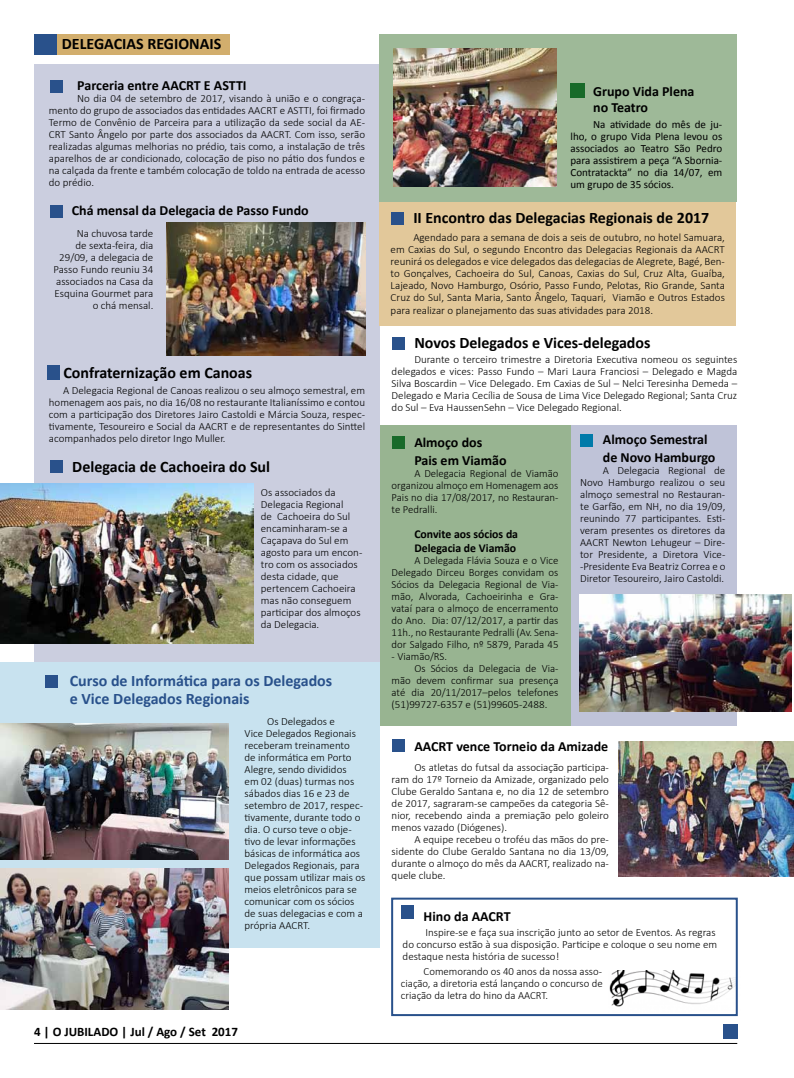
<style>
.page{position:relative;width:794px;height:1078px;background:#fff}
.page>*{position:absolute;margin:0;border:0;box-sizing:border-box;transform-origin:0 0}
.t1{font:700 16px "Calibri";color:#000}
.t2{font:700 16px/18px "Calibri";color:#29518b}
.t3{font:700 14px/18px "Calibri";color:#000}
.t4{font:700 13px "Calibri";color:#000}
.t5{font:700 12px/14px "Calibri";color:#000}
.t6{font:300 11px/12px "Calibri";color:#000;text-align:justify}
.t7{font:11px/12px "Calibri";color:#000;text-align:justify}
</style>
<div class="page">
<div style="left:570px;top:425px;width:167px;height:301px;background:#bfc3d8"></div>
<div style="left:380px;top:425px;width:190px;height:301px;background:#98b491"></div>
<div style="left:34px;top:64px;width:346px;height:882px;background:#cbcedf"></div>
<hr style="left:34px;top:1042px;width:703px;height:1px;background:#000">
<div style="left:723px;top:1023px;width:14px;height:14px;background:#29518b"></div>
<div style="left:57px;top:34px;width:173px;height:20px;background:#d2ae6d"></div>
<div style="left:34px;top:34px;width:23px;height:21px;background:#29518b"></div>
<div style="left:380px;top:200px;width:356px;height:125px;background:#e2c89a"></div>
<div style="left:391px;top:212px;width:12px;height:13px;background:#29518b"></div>
<div style="left:47px;top:366px;width:13px;height:14px;background:#29518b"></div>
<div style="left:51px;top:206px;width:12px;height:12px;background:#29518b"></div>
<div style="left:50px;top:460px;width:13px;height:12px;background:#29518b"></div>
<div style="left:0;top:662px;width:380px;height:285px;background:#c8e2ef"></div>
<img style="left:0;top:723px;width:229px;height:136px">
<div style="left:45px;top:675px;width:13px;height:12px;background:#29518b"></div>
<img style="left:0;top:484px;width:254px;height:159px">
<img style="left:167px;top:222px;width:198px;height:133px">
<div style="left:392px;top:337px;width:12px;height:12px;background:#29518b"></div>
<div style="left:50px;top:80px;width:13px;height:12px;background:#29518b"></div>
<img style="left:609px;top:970px;width:126px;height:37px">
<div style="left:392px;top:437px;width:12px;height:12px;background:#186a29"></div>
<div style="left:401px;top:905px;width:13px;height:13px;background:#29518b"></div>
<div style="left:392px;top:739px;width:12px;height:12px;background:#29518b"></div>
<div style="left:580px;top:434px;width:13px;height:12px;background:#007aa9"></div>
<img style="left:579px;top:594px;width:212px;height:117px">
<div style="left:380px;top:34px;width:357px;height:167px;background:#9eb998"></div>
<div style="left:570px;top:83px;width:14px;height:15px;background:#186a29"></div>
<img style="left:393px;top:49px;width:164px;height:137px">
<div style="left:391px;top:897px;width:347px;height:118px;border:2px solid #29518b"></div>
<img style="left:618px;top:741px;width:176px;height:135px">
<img style="left:0;top:868px;width:228px;height:141px">
<h1 class="t1" style="left:62px;top:33px;width:161px">DELEGACIAS REGIONAIS</h1>
<p class="t3" style="left:77px;top:76px;width:171px">Parceria entre AACRT E ASTTI</p>
<p class="t6" style="left:49px;top:92px;width:318px;text-indent:28px">No dia 04 de setembro de 2017, visando à união e o congraça&shy;mento do grupo de associados das entidades AACRT e ASTTI, foi firmado Termo de Convênio de Parceira para a utilização da sede social da AE-CRT Santo Ângelo por parte dos associados da AACRT. Com isso, serão realizadas algumas melhorias no prédio, tais como, a instalação de três aparelhos de ar condicionado, colocação de piso no pátio dos fundos e na calçada da frente e também colocação de toldo na entrada de acesso do prédio.</p>
<p class="t3" style="left:72px;top:201px;width:238px">Chá mensal da Delegacia de Passo Fundo</p>
<p class="t3" style="left:593px;top:83px;width:103px;line-height:16px">Grupo Vida Plena no Teatro</p>
<p class="t7" style="left:570px;top:118px;width:153px;text-indent:23px">Na atividade do mês de ju&shy;lho, o grupo Vida Plena levou os associados ao Teatro São Pedro para assistirem a peça “A Sbornia-Contratackta” no dia 14/07, em um grupo de 35 sócios.</p>
<h1 class="t1" style="left:413px;top:207px;width:297px">II Encontro das Delegacias Regionais de 2017</h1>
<p class="t6" style="left:53px;top:227px;width:101px;text-align:right">Na chuvosa tarde<br>de sexta-feira, dia<br>29/09, a delegacia de<br>Passo Fundo reuniu 34 associados na Casa da<br>Esquina Gourmet para o chá mensal.</p>
<p class="t6" style="left:391px;top:231px;width:336px;text-indent:23px">Agendado para a semana de dois a seis de outubro, no hotel Samuara, em Caxias do Sul, o segundo Encontro das Delegacias Regionais da AACRT reunirá os delegados e vice delegados das delegacias de Alegrete, Bagé, Ben&shy;to Gonçalves, Cachoeira do Sul, Canoas, Caxias do Sul, Cruz Alta, Guaíba, Lajeado, Novo Hamburgo, Osório, Passo Fundo, Pelotas, Rio Grande, Santa Cruz do Sul, Santa Maria, Santo Ângelo, Taquari, Viamão e Outros Estados</p>
<p class="t6" style="left:391px;top:304px;width:264px">para realizar o planejamento das suas atividades para 2018.</p>
<h1 class="t1" style="left:63px;top:362px;width:190px">Confraternização em Canoas</h1>
<p class="t6" style="left:49px;top:384px;width:318px;text-indent:14px">A Delegacia Regional de Canoas realizou o seu almoço semestral, em homenagem aos pais, no dia 16/08 no restaurante Italianíssimo e contou com a participação dos Diretores Jairo Castoldi e Márcia Souza, respec&shy;tivamente, Tesoureiro e Social da AACRT e de representantes do Sinttel acompanhados pelo diretor Ingo Muller.</p>
<h1 class="t1" style="left:72px;top:456px;width:199px">Delegacia de Cachoeira do Sul</h1>
<p class="t6" style="left:261px;top:486px;width:103px;text-align:left">Os associados da<br>Delegacia Regional<br>de Cachoeira do Sul encaminharam-se a<br>Caçapava do Sul em agosto para um encon&shy;tro com os associados desta cidade, que pertencem Cachoeira mas não conseguem participar dos almoços da Delegacia.</p>
<h1 class="t2" style="left:70px;top:671px;width:264px">Curso de Informática para os Delegados e Vice Delegados Regionais</h1>
<p class="t6" style="left:244px;top:715px;width:122px;text-align:left;text-indent:23px">Os Delegados e<br>Vice Delegados Regionais receberam treinamento<br>de informática em Porto<br>Alegre, sendo divididos<br>em 02 (duas) turmas nos sábados dias 16 e 23 de setembro de 2017, respec&shy;tivamente, durante todo o dia. O curso teve o obje&shy;tivo de levar informações básicas de informática aos<br>Delegados Regionais, para que possam utilizar mais os meios eletrônicos para se comunicar com os sócios de suas delegacias e com a própria AACRT.</p>
<p class="t4" style="left:34px;top:1023px;width:205px">4 | O JUBILADO | Jul / Ago / Set 2017</p>
<h1 class="t1" style="left:414px;top:332px;width:238px">Novos Delegados e Vices-delegados</h1>
<p class="t6" style="left:392px;top:353px;width:347px;text-indent:23px">Durante o terceiro trimestre a Diretoria Executiva nomeou os seguintes delegados e vices: Passo Fundo – Mari Laura Franciosi – Delegado e Magda Silva Boscardin – Vice Delegado. Em Caxias de Sul – Nelci Teresinha Demeda – Delegado e Maria Cecília de Sousa de Lima Vice Delegado Regional; Santa Cruz do Sul – Eva HaussenSehn – Vice Delegado Regional.</p>
<p class="t3" style="left:414px;top:433px;width:94px">Almoço dos<br>Pais em Viamão</p>
<p class="t6" style="left:392px;top:467px;width:168px;text-indent:23px">A Delegacia Regional de Viamão organizou almoço em Homenagem aos Pais no dia 17/08/2017, no Restauran&shy;te Pedralli.</p>
<p class="t5" style="left:414px;top:527px;width:105px">Convite aos sócios da<br>Delegacia de Viamão</p>
<p class="t6" style="left:392px;top:554px;width:168px;text-indent:23px">A Delegada Flávia Souza e o Vice Delegado Dirceu Borges convidam os Sócios da Delegacia Regional de Via&shy;mão, Alvorada, Cachoeirinha e Gra&shy;vataí para o almoço de encerramento do Ano. Dia: 07/12/2017, a partir das 11h., no Restaurante Pedralli (Av. Sena&shy;dor Salgado Filho, nº 5879, Parada 45</p>
<p class="t6" style="left:392px;top:650px;width:57px">- Viamão/RS.</p>
<p class="t6" style="left:414px;top:662px;width:146px">Os Sócios da Delegacia de Via-</p>
<p class="t6" style="left:392px;top:674px;width:168px">mão devem confirmar sua presença</p>
<p class="t6" style="left:392px;top:686px;width:168px">até dia 20/11/2017–pelos telefones</p>
<p class="t6" style="left:392px;top:698px;width:157px">(51)99727-6357 e (51)99605-2488.</p>
<p class="t3" style="left:603px;top:430px;width:114px">Almoço Semestral de Novo Hamburgo</p>
<p class="t6" style="left:580px;top:464px;width:147px;text-indent:23px">A Delegacia Regional de Novo Hamburgo realizou o seu almoço semestral no Restauran&shy;te Garfão, em NH, no dia 19/09, reunindo 77 participantes. Esti&shy;veram presentes os diretores da AACRT Newton Lehugeur – Dire&shy;tor Presidente, a Diretora Vice--Presidente Eva Beatriz Correa e o Diretor Tesoureiro, Jairo Castoldi.</p>
<p class="t3" style="left:414px;top:737px;width:195px">AACRT vence Torneio da Amizade</p>
<p class="t6" style="left:392px;top:761px;width:219px;text-indent:23px">Os atletas do futsal da associação participa&shy;ram do 17º Torneio da Amizade, organizado pelo Clube Geraldo Santana e, no dia 12 de setembro de 2017, sagraram-se campeões da categoria Sê&shy;nior, recebendo ainda a premiação pelo goleiro menos vazado (Diógenes).</p>
<p class="t6" style="left:392px;top:833px;width:219px;text-indent:23px">A equipe recebeu o troféu das mãos do pre&shy;sidente do Clube Geraldo Santana no dia 13/09, durante o almoço do mês da AACRT, realizado na&shy;quele clube.</p>
<p class="t3" style="left:423px;top:906px;width:88px">Hino da AACRT</p>
<p class="t6" style="left:403px;top:926px;width:316px;text-align:left;text-indent:23px">Inspire-se e faça sua inscrição junto ao setor de Eventos. As regras do concurso estão à sua disposição. Participe e coloque o seu nome em destaque nesta história de sucesso!</p>
<p class="t6" style="left:401px;top:965px;width:203px;text-indent:23px">Comemorando os 40 anos da nossa asso&shy;ciação, a diretoria está lançando o concurso de criação da letra do hino da AACRT.</p>
</div>
